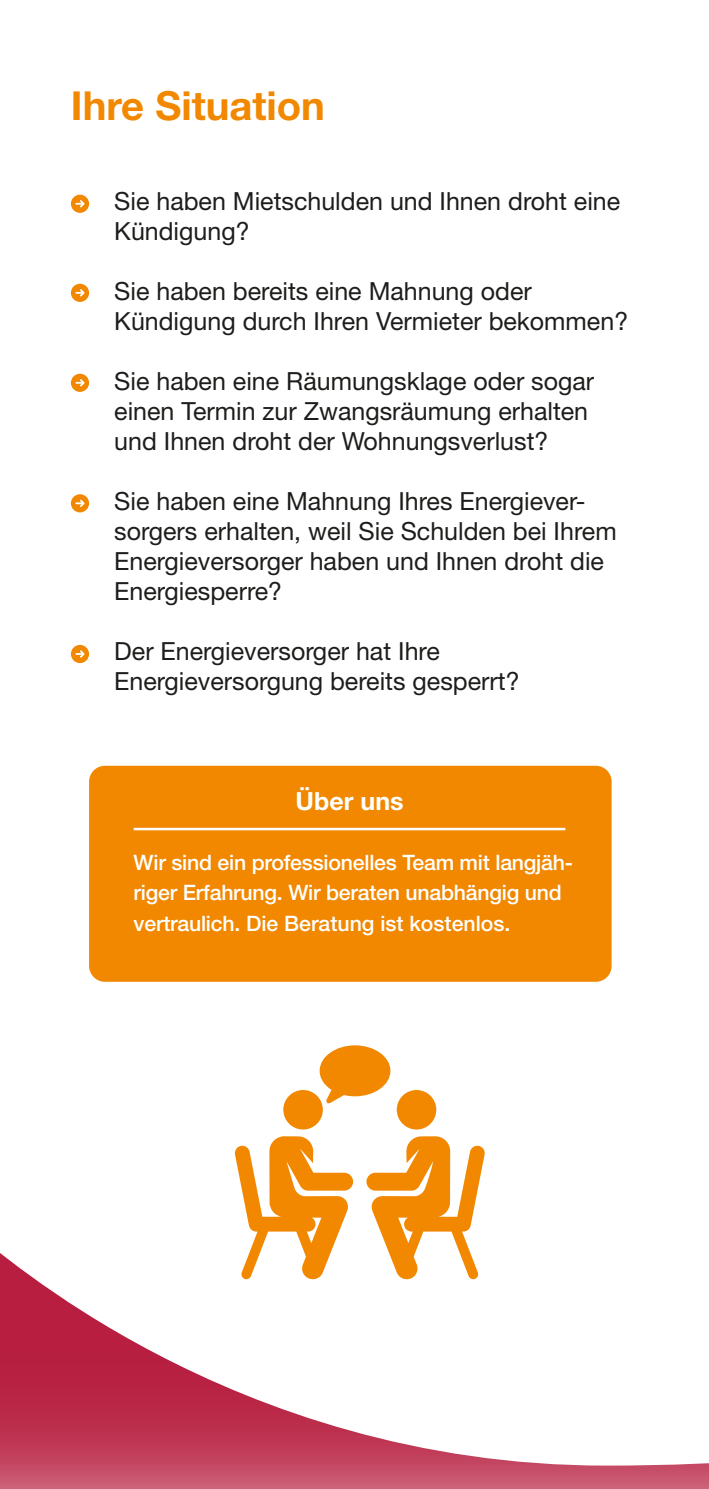
<style>
.page{position:relative;width:709px;height:1489px;background:#fff}
.page>*{position:absolute;margin:0;border:0;box-sizing:border-box;transform-origin:0 0}
.t1{font:700 40px "Helvetica Neue LT Std";color:#f18800}
.t2{font:25px/30px "Helvetica Neue LT Std";color:#1d1d1b}
.t3{font:700 25px "Helvetica Neue LT Std";color:#fff}
.t4{font:500 21.25px/30px "Helvetica Neue LT Std";letter-spacing:-.01em;color:#fff}
</style>
<div class="page">
<svg style="left:0;top:1253px;width:709px;height:235px"></svg>
<svg style="left:71px;top:195px;width:18px;height:18px"></svg>
<svg style="left:71px;top:284px;width:18px;height:18px"></svg>
<svg style="left:71px;top:373px;width:18px;height:19px"></svg>
<svg style="left:71px;top:494px;width:18px;height:18px"></svg>
<div style="left:89px;top:765px;width:522px;height:216px;background:#f18800;border-radius:16px"></div>
<svg style="left:71px;top:645px;width:18px;height:18px"></svg>
<hr style="left:134px;top:827px;width:431px;height:3px;background:#fff">
<svg style="left:366px;top:1136px;width:119px;height:144px"></svg>
<div style="left:397px;top:1089px;width:39px;height:40px;background:#f18800;border-radius:50%"></div>
<svg style="left:234px;top:1136px;width:119px;height:144px"></svg>
<div style="left:283px;top:1089px;width:40px;height:40px;background:#f18800;border-radius:50%"></div>
<svg style="left:319px;top:1045px;width:71px;height:58px"></svg>
<h1 class="t1" style="left:71px;top:81px;width:256px">Ihre Situation</h1>
<p class="t2" style="left:114px;top:186px;width:507px">Sie haben Mietschulden und Ihnen droht eine<br>Kündigung?</p>
<p class="t2" style="left:114px;top:276px;width:515px">Sie haben bereits eine Mahnung oder<br>Kündigung durch Ihren Vermieter bekommen?</p>
<p class="t2" style="left:114px;top:366px;width:481px">Sie haben eine Räumungsklage oder sogar einen Termin zur Zwangsräumung erhalten und Ihnen droht der Wohnungsverlust?</p>
<p class="t2" style="left:114px;top:486px;width:504px">Sie haben eine Mahnung Ihres Energiever&shy;sorgers erhalten, weil Sie Schulden bei Ihrem Energieversorger haben und Ihnen droht die Energiesperre?</p>
<p class="t2" style="left:114px;top:636px;width:407px">Der Energieversorger hat Ihre<br>Energieversorgung bereits gesperrt?</p>
<p class="t3" style="left:296px;top:786px;width:109px">Über uns</p>
<p class="t4" style="left:134px;top:847px;width:441px">Wir sind ein professionelles Team mit langjäh&shy;riger Erfahrung. Wir beraten unabhängig und vertraulich. Die Beratung ist kostenlos.</p>
</div>
